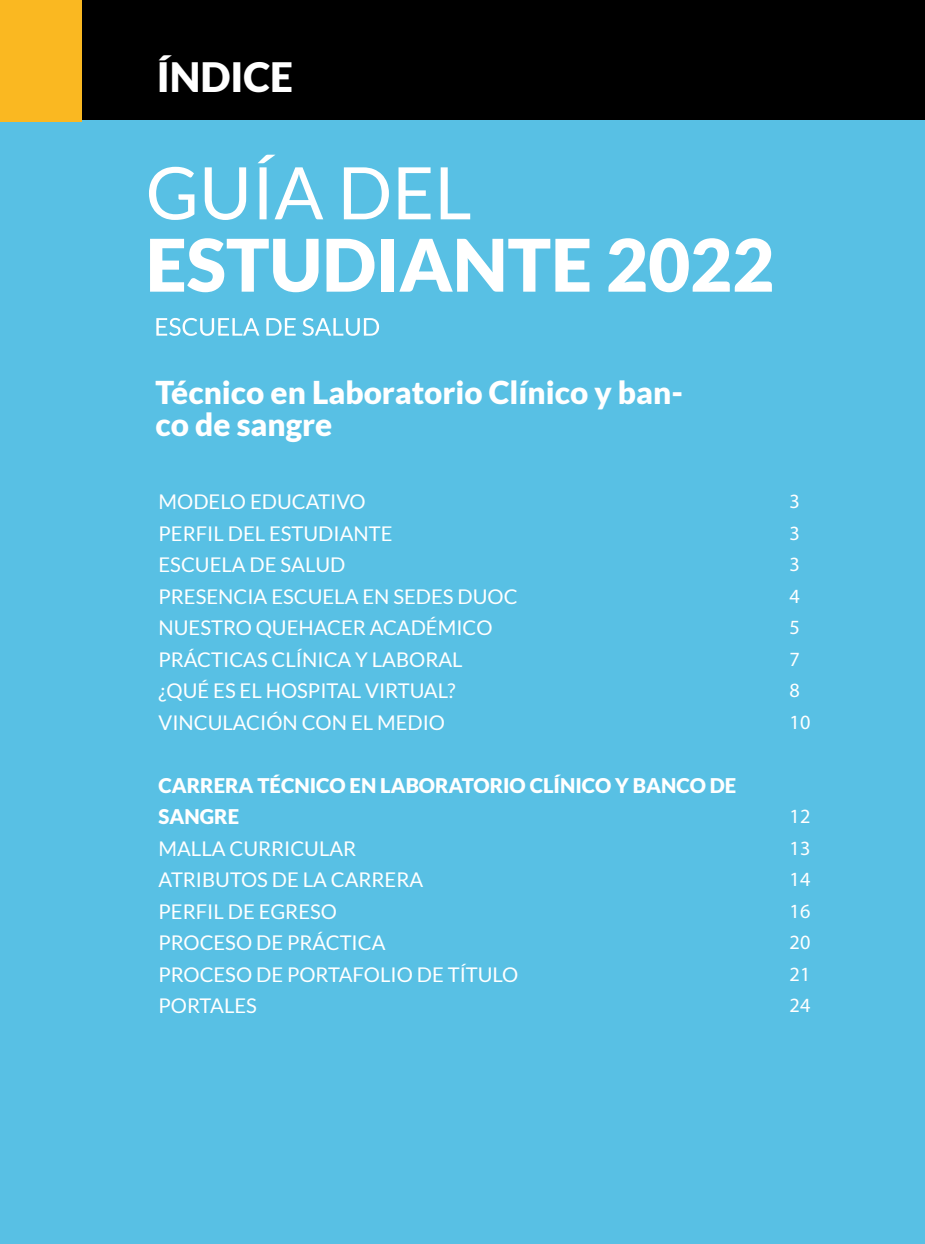
<style>
.page{position:relative;width:925px;height:1244px;background:#58c0e4}
.page>*{position:absolute;margin:0;border:0;box-sizing:border-box;transform-origin:0 0}
.t1{font:900 40.5px "Lato";color:#fff}
.t2{font:900 31.5px/31.5px "Lato";color:#fff}
.t3{font:20.25px/31.5px "Lato";color:#fff}
.t4{font:900 20.25px/31.5px "Lato";color:#fff}
.t5{font:20.25px/31.5px "Myriad Pro";color:#fff}
</style>
<div class="page">
<svg style="left:149px;top:167px;width:45px;height:53px"></svg>
<svg style="left:205px;top:167px;width:41px;height:53px"></svg>
<svg style="left:257px;top:155px;width:66px;height:64px"></svg>
<svg style="left:344px;top:167px;width:45px;height:52px"></svg>
<svg style="left:398px;top:167px;width:32px;height:52px"></svg>
<svg style="left:441px;top:167px;width:29px;height:52px"></svg>
<svg style="left:150px;top:238px;width:168px;height:54px"></svg>
<svg style="left:326px;top:239px;width:48px;height:53px"></svg>
<div style="left:381px;top:239px;width:13px;height:53px;background:#fff"></div>
<svg style="left:399px;top:239px;width:190px;height:53px"></svg>
<svg style="left:608px;top:238px;width:164px;height:54px"></svg>
<svg style="left:156px;top:318px;width:103px;height:18px"></svg>
<svg style="left:266px;top:318px;width:30px;height:18px"></svg>
<svg style="left:302px;top:318px;width:77px;height:18px"></svg>
<div style="left:0;top:0;width:925px;height:119px;background:#000"></div>
<div style="left:0;top:0;width:81px;height:121px;background:#fab821"></div>
<h1 class="t1" style="left:157px;top:53px;width:138px">ÍNDICE</h1>
<h2 class="t2" style="left:155px;top:376px;width:529px">Técnico en Laboratorio Clínico y ban&shy;co de sangre</h2>
<p class="t3" style="left:159px;top:486px;width:360px">MODELO EDUCATIVO<br>PERFIL DEL ESTUDIANTE<br>ESCUELA DE SALUD<br>PRESENCIA ESCUELA EN SEDES DUOC<br>NUESTRO QUEHACER ACADÉMICO<br>PRÁCTICAS CLÍNICA Y LABORAL ¿QUÉ ES EL HOSPITAL VIRTUAL?<br>VINCULACIÓN CON EL MEDIO</p>
<p class="t4" style="left:159px;top:769px;width:579px">CARRERA TÉCNICO EN LABORATORIO CLÍNICO Y BANCO DE<br>SANGRE</p>
<p class="t3" style="left:159px;top:832px;width:361px">MALLA CURRICULAR<br>ATRIBUTOS DE LA CARRERA<br>PERFIL DE EGRESO<br>PROCESO DE PRÁCTICA<br>PROCESO DE PORTAFOLIO DE TÍTULO<br>PORTALES</p>
<p class="t5" style="left:789px;top:485px;width:22px">3<br>3<br>3<br>4<br>5<br>7<br>8<br>10</p>
<p class="t5" style="left:789px;top:800px;width:22px;text-align:justify">12<br>13<br>14<br>16<br>20<br>21<br>24</p>
</div>
